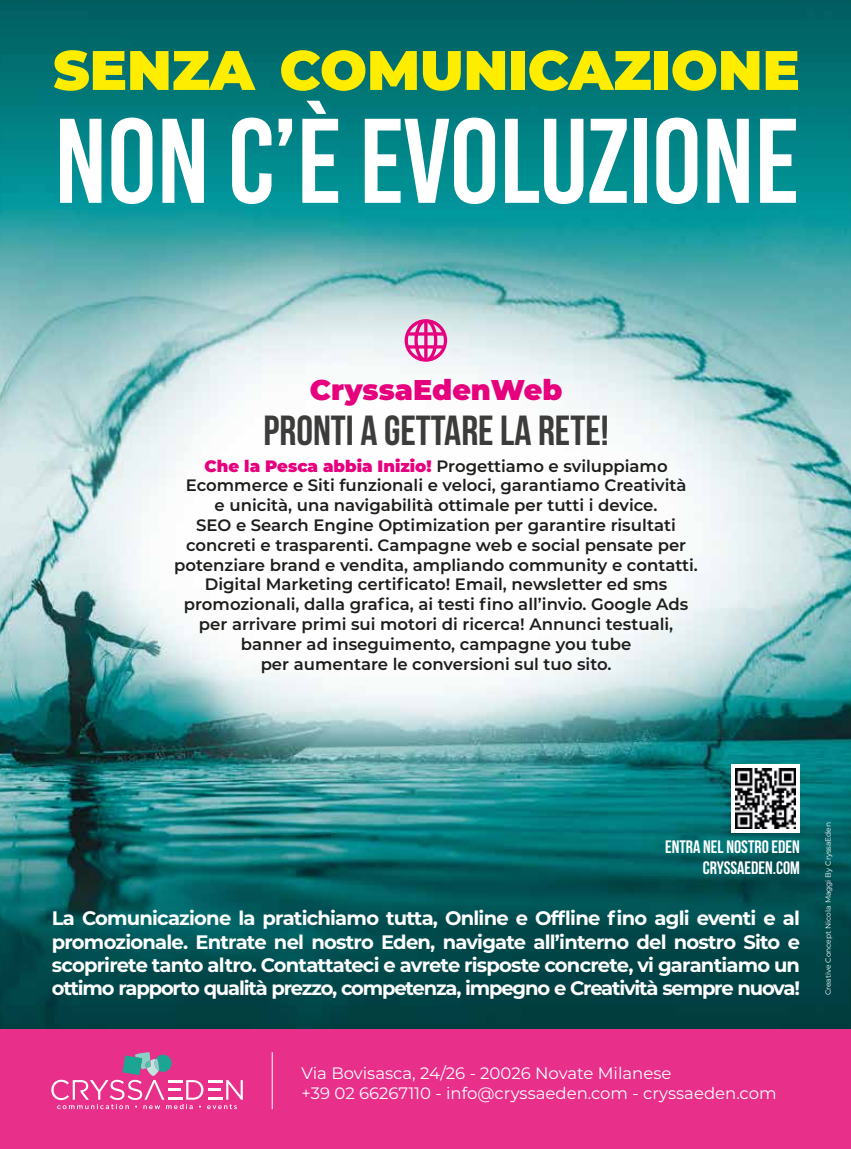
<style>
.page{position:relative;width:851px;height:1149px;background:#fff}
.page>*{position:absolute;margin:0;border:0;box-sizing:border-box;transform-origin:0 0}
.t1{font:120px "Bebas Kai";letter-spacing:-.02em;color:#fff}
.t2{font:900 55.5px "Montserrat";color:#ffed00}
.t3{font:700 42px "Bebas Neue";color:#3c3c3b}
.t4{font:900 28.5px "Montserrat";color:#e6007d}
.t5{font:700 19.5px/23.4px "Montserrat";letter-spacing:-.06em;color:#fff;text-align:justify}
.t6{font:700 18px/21px "Bebas Neue";color:#fff;text-align:right}
.t7{font:600 16.5px/19.8px "Montserrat";color:#1d1d1b;text-align:center}
.t8{font:16.5px/19.8px "Montserrat";color:#fff}
.t9{font:7.5px "Montserrat";color:#fff}
.s1{font-weight:900;color:#e6007d}
</style>
<div class="page">
<img style="left:0;top:0;width:850px;height:1029px">
<div style="left:0;top:1029px;width:850px;height:119px;background:#e8308a"></div>
<hr style="left:272px;top:1051px;width:1px;height:57px;background:#fff">
<svg style="left:51px;top:1052px;width:192px;height:56px"></svg>
<svg style="left:730px;top:763px;width:69px;height:69px"></svg>
<img style="left:735px;top:768px;width:60px;height:59px">
<svg style="left:404px;top:319px;width:43px;height:42px;background:#e575b6"></svg>
<h2 class="t2" style="left:53px;top:28px;width:748px">SENZA COMUNICAZIONE</h2>
<h1 class="t1" style="left:53px;top:97px;width:748px">NON C’È EVOLUZIONE</h1>
<h3 class="t4" style="left:310px;top:368px;width:254px">CryssaEdenWeb</h3>
<h3 class="t3" style="left:263px;top:407px;width:347px">PRONTI A GETTARE LA RETE!</h3>
<p class="t7" style="left:174px;top:455px;width:525px"><span class="s1">Che la Pesca abbia Inizio!</span> Progettiamo e sviluppiamo Ecommerce e Siti funzionali e veloci, garantiamo Creatività<br>e unicità, una navigabilità ottimale per tutti i device.<br>SEO e Search Engine Optimization per garantire risultati concreti e trasparenti. Campagne web e social pensate per potenziare brand e vendita, ampliando community e contatti.<br>Digital Marketing certificato! Email, newsletter ed sms promozionali, dalla grafica, ai testi fino all’invio. Google Ads per arrivare primi sui motori di ricerca! Annunci testuali, banner ad inseguimento, campagne you tube<br>per aumentare le conversioni sul tuo sito.</p>
<p class="t6" style="left:665px;top:836px;width:136px">ENTRA NEL NOSTRO EDEN<br>CRYSSAEDEN.COM</p>
<p class="t5" style="left:52px;top:905px;width:749px">La Comunicazione la pratichiamo tutta, Online e Offline fino agli eventi e al promozionale. Entrate nel nostro Eden, navigate all’interno del nostro Sito e scoprirete tanto altro. Contattateci e avrete risposte concrete, vi garantiamo un ottimo rapporto qualità prezzo, competenza, impegno e Creatività sempre nuova!</p>
<p class="t9" style="left:822px;top:995px;width:175px;rotate:-90deg">Creative Concept Nicola Maggi By CryssaEden</p>
<p class="t8" style="left:301px;top:1062px;width:476px">Via Bovisasca, 24/26 - 20026 Novate Milanese<br>+39 02 66267110 - info@cryssaeden.com - cryssaeden.com</p>
</div>
